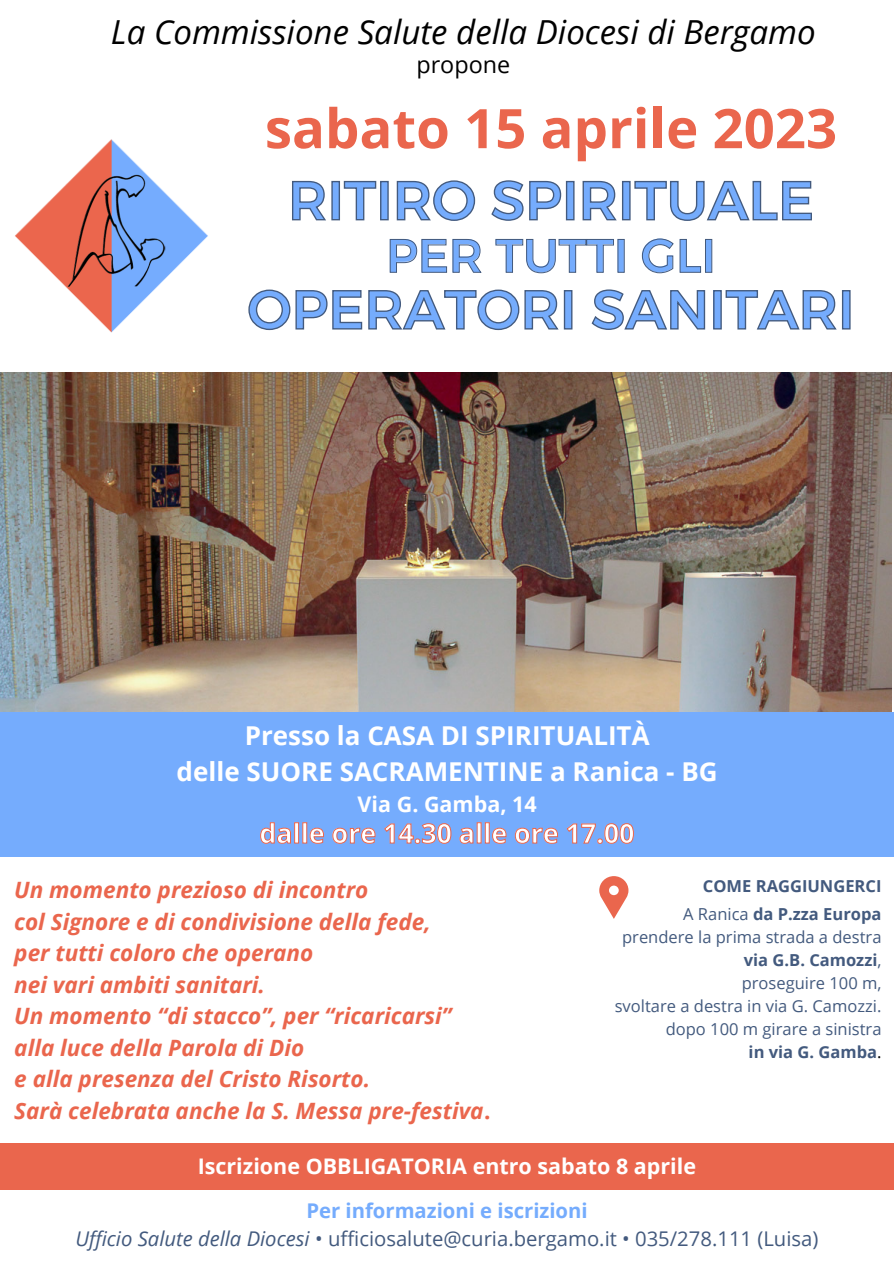
<style>
.page{position:relative;width:894px;height:1264px;background:#fff}
.page>*{position:absolute;margin:0;border:0;box-sizing:border-box;transform-origin:0 0}
.t1{font:54.45px "Kief Montaser Medium";color:#75acfd}
.t2{font:700 54.45px "Open Sans";color:#ea664d}
.t3{font:46.95px "Kief Montaser Medium";color:#75acfd}
.t4{font:italic 33.15px "Open Sans";color:#000}
.t5{font:700 26.7px "Open Sans";color:#fff}
.t6{font:700 25.95px/36px "Open Sans";color:#fff;text-align:center}
.t7{font:23.4px "Open Sans";color:#000}
.t8{font:italic 700 22.5px/31.5px "Open Sans";color:#ea664d}
.t9{font:700 21.45px "Open Sans";color:#fff}
.t10{font:20.25px/28.2px "Open Sans";color:#435a7e;text-align:center}
.t11{font:16.5px/23.1px "Open Sans";color:#435a7e;text-align:right}
.t12{font:700 16.5px/27.6px "Open Sans";color:#435a7e;text-align:right}
.s1{font-style:normal}
.s2{font-weight:400}
.s3{font-weight:700}
.s4{color:#000}
.s5{font-weight:700;color:#75acfd}
.s6{font-style:italic}
</style>
<div class="page">
<img style="left:0;top:372px;width:891px;height:340px">
<img style="left:15px;top:139px;width:193px;height:193px">
<div style="left:0;top:712px;width:893px;height:145px;background:#75acfd"></div>
<svg style="left:599px;top:876px;width:29px;height:42px"></svg>
<div style="left:0;top:1142px;width:893px;height:47px;background:#ea664d"></div>
<svg style="left:292px;top:180px;width:520px;height:41px"></svg>
<svg style="left:389px;top:238px;width:323px;height:35px"></svg>
<svg style="left:248px;top:289px;width:603px;height:42px"></svg>
<svg style="left:260px;top:822px;width:373px;height:21px"></svg>
<h3 class="t4" style="left:111px;top:8px;width:706px">La Commissione Salute della Diocesi di Bergamo</h3>
<p class="t7" style="left:416px;top:48px;width:95px">propone</p>
<h1 class="t2" style="left:265px;top:90px;width:573px">sabato 15 aprile 2023</h1>
<h1 class="t1" style="left:288px;top:167px;width:527px">RITIRO SPIRITUALE</h1>
<h2 class="t3" style="left:386px;top:227px;width:331px">PER TUTTI GLI</h2>
<h1 class="t1" style="left:247px;top:276px;width:608px">OPERATORI SANITARI</h1>
<p class="t6" style="left:177px;top:716px;width:542px">Presso la CASA DI SPIRITUALITÀ<br>delle SUORE SACRAMENTINE a Ranica - BG</p>
<p class="t9" style="left:357px;top:789px;width:180px">Via G. Gamba, 14</p>
<p class="t5" style="left:259px;top:814px;width:376px">dalle ore 14.30 alle ore 17.00</p>
<p class="t8" style="left:14px;top:873px;width:477px">Un momento prezioso di incontro<br>col Signore e di condivisione della fede,<br>per tutti coloro che operano<br>nei vari ambiti sanitari.<br>Un momento “di stacco”, per “ricaricarsi” alla luce della Parola di Dio<br>e alla presenza del Cristo Risorto.<br>Sarà celebrata anche la S. Messa pre-festiva<span class="s1">.</span></p>
<p class="t12" style="left:683px;top:871px;width:200px">COME RAGGIUNGERCI<br><span class="s2">A Ranica</span> da P.zza Europa</p>
<p class="t11" style="left:614px;top:924px;width:268px">prendere la prima strada a destra <span class="s3">via G.B. Camozzi</span>,<br>proseguire 100 m,<br>svoltare a destra in via G. Camozzi. dopo 100 m girare a sinistra<br><span class="s3">in via G. Gamba</span><span class="s4">.</span></p>
<p class="t9" style="left:198px;top:1151px;width:500px">Iscrizione OBBLIGATORIA entro sabato 8 aprile</p>
<p class="t10" style="left:75px;top:1195px;width:744px"><span class="s5">Per informazioni e iscrizioni<br></span><span class="s6">Ufficio Salute della Diocesi</span> • ufficiosalute@curia.bergamo.it • 035/278.111 (Luisa)</p>
</div>
